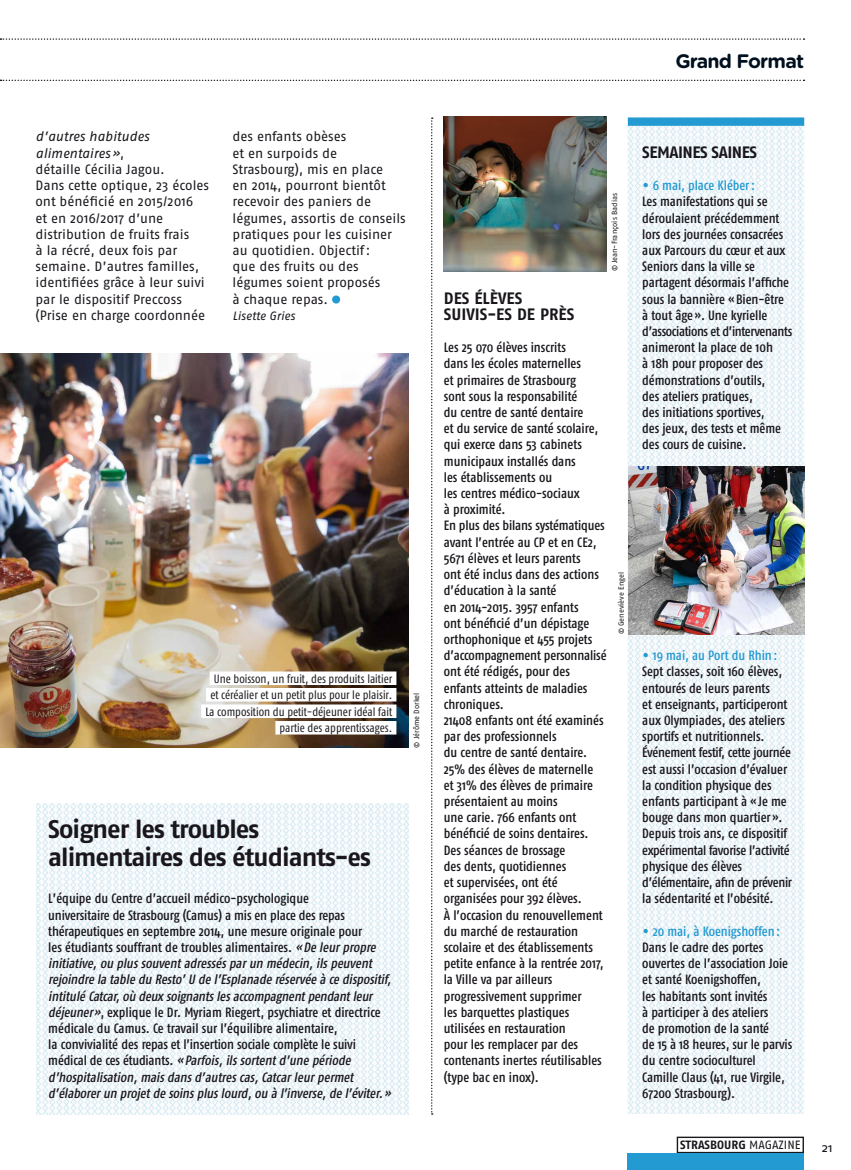
<style>
.page{position:relative;width:851px;height:1170px;background:#fff}
.page>*{position:absolute;margin:0;border:0;box-sizing:border-box;transform-origin:0 0}
.t1{font:700 25.5px/28.5px "Fago No";letter-spacing:-.04em;color:#1a171c}
.t2{font:700 19.5px "Gotham Rounded";letter-spacing:-.04em;color:#00101f}
.t3{font:700 16.5px/16.2px "Fago No";color:#1a171c}
.t4{font:500 13.5px/16.2px "Fago Co";letter-spacing:-.005em;color:#1a171c}
.t5{font:13.5px/16.2px "Fago No";color:#1a171c}
.t6{font:12px/16.5px "Fago Co";color:#1a171c;text-align:right}
.t7{font:italic 12px "Fago No";letter-spacing:-.005em;color:#1a171c}
.t8{font:700 12px "Fago No";color:#1a171c}
.t9{font:12px "Fago No";color:#1a171c}
.t10{font:12px "Fago Ex";color:#1a171c}
.t11{font:7.5px "Fago No";letter-spacing:-.005em;color:#1a171c}
.s1{font-style:italic}
.s2{font-size:21px;color:#249ad2}
.s3{color:#249ad2}
</style>
<div class="page">
<svg style="left:0;top:80px;width:804px;height:1px"></svg>
<svg style="left:0;top:38px;width:804px;height:2px"></svg>
<div style="left:676px;top:1136px;width:127px;height:17px;border:1px solid #1a171c"></div>
<div style="left:627px;top:1153px;width:176px;height:16px;background:#249ad2"></div>
<img style="left:0;top:353px;width:409px;height:394px">
<div style="left:332px;top:295px;width:8px;height:8px;background:#249ad2;border-radius:50%"></div>
<div style="left:209px;top:671px;width:187px;height:14px;background:#fff"></div>
<div style="left:206px;top:688px;width:190px;height:13px;background:#fff"></div>
<div style="left:201px;top:704px;width:195px;height:14px;background:#fff"></div>
<div style="left:275px;top:721px;width:121px;height:13px;background:#fff"></div>
<img style="left:36px;top:803px;width:373px;height:311px">
<img style="left:627px;top:126px;width:177px;height:987px">
<img style="left:444px;top:116px;width:162px;height:155px">
<svg style="left:431px;top:117px;width:1px;height:997px"></svg>
<div style="left:627px;top:117px;width:177px;height:9px;background:#249ad2"></div>
<img style="left:628px;top:466px;width:176px;height:168px">
<h2 class="t2" style="left:675px;top:46px;width:130px">Grand Format</h2>
<p class="t5" style="left:36px;top:128px;width:175px"><span class="s1">d’autres habitudes alimentaires»</span>,<br>détaille Cécilia Jagou.<br>Dans cette optique, 23 écoles ont bénéficié en 2015/2016<br>et en 2016/2017 d’une distribution de fruits frais<br>à la récré, deux fois par semaine. D’autres familles, identifiées grâce à leur suivi par le dispositif Preccoss (Prise en charge coordonnée</p>
<p class="t5" style="left:232px;top:128px;width:175px">des enfants obèses<br>et en surpoids de<br>Strasbourg), mis en place<br>en 2014, pourront bientôt recevoir des paniers de légumes, assortis de conseils pratiques pour les cuisiner au quotidien. Objectif:<br>que des fruits ou des légumes soient proposés<br>à chaque repas.</p>
<p class="t7" style="left:232px;top:309px;width:64px">Lisette Gries</p>
<p class="t6" style="left:205px;top:670px;width:188px">Une boisson, un fruit, des produits laitier et céréalier et un petit plus pour le plaisir.<br>La composition du petit-déjeuner idéal fait partie des apprentissages.</p>
<p class="t11" style="left:412px;top:747px;width:56px;rotate:-90deg">© Jérôme Dorkel</p>
<h1 class="t1" style="left:48px;top:814px;width:324px">SOIGNER LES TROUBLES<br>ALIMENTAIRES DES ÉTUDIANTS-ES</h1>
<p class="t4" style="left:48px;top:890px;width:347px">L’équipe du Centre d’accueil médico-psychologique<br>universitaire de Strasbourg (Camus) a mis en place des repas thérapeutiques en septembre 2014, une mesure originale pour<br>les étudiants souffrant de troubles alimentaires. <span class="s1">«De leurpropre initiative,ou plussouventadressésparun médecin,ilspeuvent rejoindre la table du Resto’U de l’Esplanade réservée à ce dispositif, intitulé Catcar,où deux soignantslesaccompagnentpendantleur déjeuner»</span>, explique le Dr. Myriam Riegert, psychiatre et directrice médicale du Camus. Ce travail sur l’équilibre alimentaire,<br>la convivialité des repas et l’insertion sociale complète le suivi<br>m é d i ca l d e ce s étu d i a n ts . <span class="s1">« Parfois,ilssortentd’une période d’hospitalisation,maisdansd’autrescas,Catcarleurpermet d’élaborerun projetde soinspluslourd,ou à l’inverse,de l’éviter. »</span></p>
<p class="t11" style="left:610px;top:271px;width:80px;rotate:-90deg">© Jean-François Badias</p>
<p class="t3" style="left:444px;top:289px;width:131px">DES ÉLÈVES<br>SUIVIS-ES DE PRÈS</p>
<p class="t4" style="left:444px;top:339px;width:164px">Les 25 070 élèves inscrits<br>dans les écoles maternelles<br>et primaires de Strasbourg<br>sont sous la responsabilité<br>du centre de santé dentaire<br>et du service de santé scolaire, qui exerce dans 53 cabinets municipaux installés dans<br>les établissements ou<br>les centres médico-sociaux<br>à proximité.<br>En plus des bilans systématiques avant l’entrée au CP et en CE2,<br>5671 élèves et leurs parents<br>ont été inclus dans des actions d’éducation à la santé<br>en 2014-2015. 3957 enfants<br>ont bénéficié d’un dépistage orthophonique et 455 projets d’accompagnement personnalisé ont été rédigés, pour des enfants atteints de maladies chroniques.<br>21408 enfants ont été examinés par des professionnels<br>du centre de santé dentaire.<br>25% des élèves de maternelle<br>et 31% des élèves de primaire présentaient au moins<br>une carie. 766 enfants ont bénéficié de soins dentaires.<br>Des séances de brossage<br>des dents, quotidiennes<br>et supervisées, ont été organisées pour 392 élèves.<br>À l’occasion du renouvellement du marché de restauration scolaire et des établissements petite enfance à la rentrée 2017, la Ville va par ailleurs progressivement supprimer<br>les barquettes plastiques utilisées en restauration<br>pour les remplacer par des contenants inertes réutilisables (type bac en inox).</p>
<p class="t11" style="left:616px;top:634px;width:64px;rotate:-90deg">© Geneviève Engel</p>
<p class="t3" style="left:642px;top:143px;width:17px">SEMAINES</p>
<p class="t3" style="left:711px;top:143px;width:9px">SAINES</p>
<p class="t4" style="left:642px;top:177px;width:151px"><span class="s2">•</span> <span class="s3">6 mai, place Kléber:<br></span>Les manifestations qui se déroulaient précédemment lors des journées consacrées aux Parcours du cœur et aux<br>Seniors dans la ville se partagent désormais l’affiche sous la bannière «Bien-être à tout âge ». Une kyrielle d’associations et d’intervenants animeront la place de 10h<br>à 18h pour proposer des démonstrations d’outils,<br>des ateliers pratiques,<br>des initiations sportives,<br>des jeux, des tests et même des cours de cuisine.</p>
<p class="t4" style="left:642px;top:647px;width:151px"><span class="s2">•</span> <span class="s3">19 mai, au Port du Rhin:<br></span>Sept classes, soit 160 élèves, entourés de leurs parents<br>et enseignants, participeront aux Olympiades, des ateliers sportifs et nutritionnels.<br>Événement festif, cette journée est aussi l’occasion d’évaluer la condition physique des enfants participant à « Je me bouge dans mon quartier».<br>Depuis trois ans, ce dispositif expérimental favorise l’activité physique des élèves d’élémentaire, afin de prévenir la sédentarité et l’obésité.</p>
<p class="t4" style="left:642px;top:922px;width:151px"><span class="s2">•</span> <span class="s3">20 mai, à Koenigshoffen:<br></span>Dans le cadre des portes ouvertes de l’association Joie et santé Koenigshoffen,<br>les habitants sont invités<br>à participer à des ateliers<br>de promotion de la santé<br>de 15 à 18 heures, sur le parvis du centre socioculturel<br>Camille Claus (41, rue Virgile,<br>67200 Strasbourg).</p>
<p class="t8" style="left:680px;top:1137px;width:8px">STRASBOURG</p>
<p class="t9" style="left:749px;top:1138px;width:8px">maga</p>
<p class="t9" style="left:778px;top:1138px;width:12px">zine</p>
<p class="t10" style="left:821px;top:1140px;width:12px">21</p>
</div>
